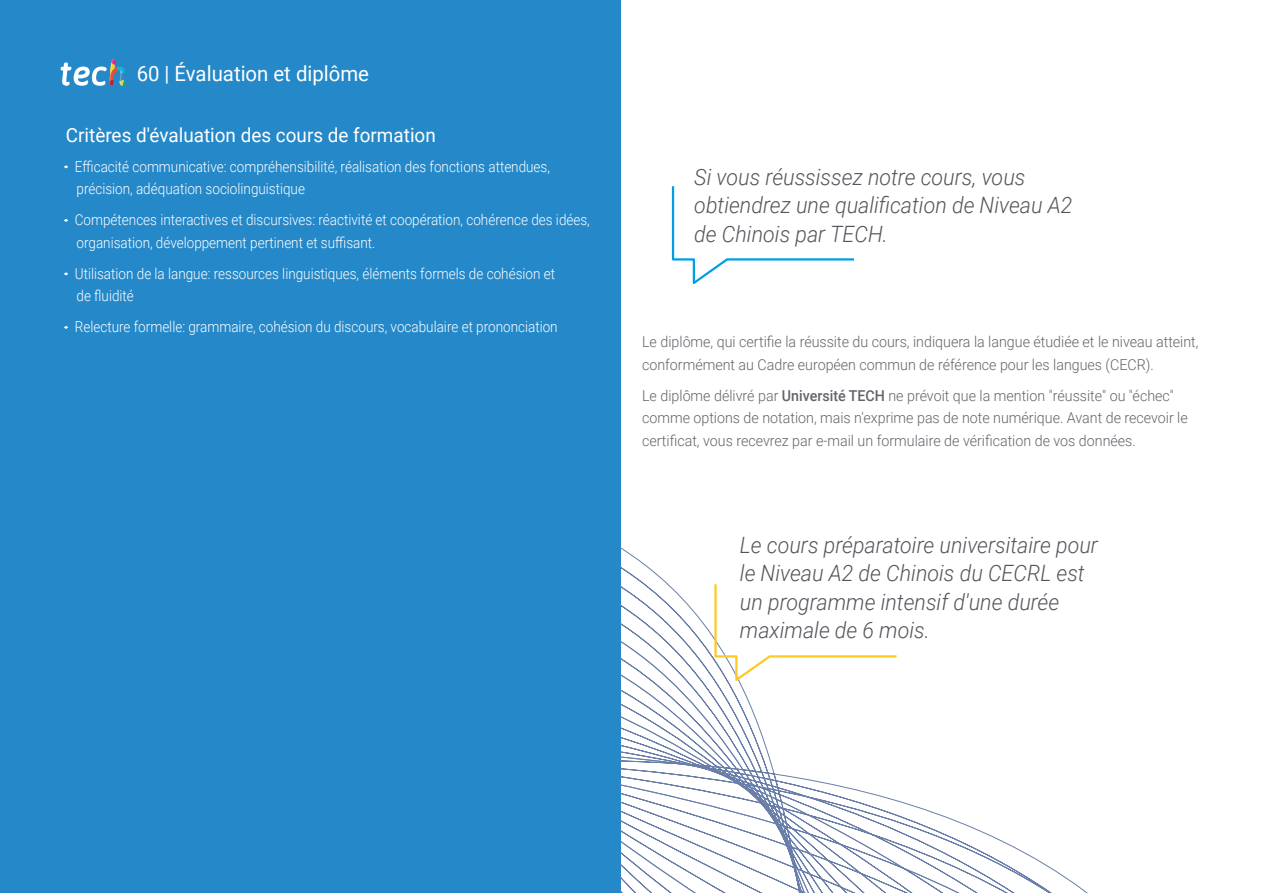
<style>
.page{position:relative;width:1263px;height:893px;background:#fff}
.page>*{position:absolute;margin:0;border:0;box-sizing:border-box;transform-origin:0 0}
.t1{font:italic 300 22.5px/28.5px "Roboto";color:#52555b;scale:.95 1}
.t2{font:21px "Roboto";color:#fff}
.t3{font:19.5px "Roboto";color:#fff}
.t4{font:300 15px/22.5px "Roboto";color:#fff;scale:.9 1}
.t5{font:300 15px/22.5px "Roboto";color:#61646a;scale:.95 1}
.s1{font-weight:500}
</style>
<div class="page">
<div style="left:0;top:0;width:621px;height:893px;background:#2488c9"></div>
<svg style="left:621px;top:547px;width:467px;height:346px"></svg>
<svg style="left:713px;top:582px;width:186px;height:102px"></svg>
<svg style="left:61px;top:59px;width:65px;height:27px"></svg>
<svg style="left:671px;top:186px;width:183px;height:98px"></svg>
<h2 class="t2" style="left:137px;top:59px;width:234px">60 | Évaluation et diplôme</h2>
<h3 class="t3" style="left:66px;top:122px;width:371px">Critères d'évaluation des cours de formation</h3>
<p class="t4" style="left:75px;top:154px;width:529px">Efficacité communicative: compréhensibilité, réalisation des fonctions attendues, précision, adéquation sociolinguistique</p>
<p class="t4" style="left:75px;top:208px;width:574px">Compétences interactives et discursives: réactivité et coopération, cohérence des idées, organisation, développement pertinent et suffisant.</p>
<p class="t4" style="left:75px;top:261px;width:535px">Utilisation de la langue: ressources linguistiques, éléments formels de cohésion et de fluidité</p>
<p class="t4" style="left:75px;top:315px;width:538px">Relecture formelle: grammaire, cohésion du discours, vocabulaire et prononciation</p>
<h1 class="t1" style="left:694px;top:162px;width:399px">Si vous réussissez notre cours, vous obtiendrez une qualification de Niveau A2 de Chinois par TECH.</h1>
<p class="t5" style="left:642px;top:330px;width:587px">Le diplôme, qui certifie la réussite du cours, indiquera la langue étudiée et le niveau atteint, conformément au Cadre européen commun de référence pour les langues (CECR).</p>
<p class="t5" style="left:642px;top:383px;width:576px">Le diplôme délivré par <span class="s1">Université TECH</span> ne prévoit que la mention "réussite" ou "échec" comme options de notation, mais n'exprime pas de note numérique. Avant de recevoir le certificat, vous recevrez par e-mail un formulaire de vérification de vos données.</p>
<h1 class="t1" style="left:740px;top:530px;width:378px">Le cours préparatoire universitaire pour le Niveau A2 de Chinois du CECRL est un programme intensif d'une durée maximale de 6 mois.</h1>
</div>
